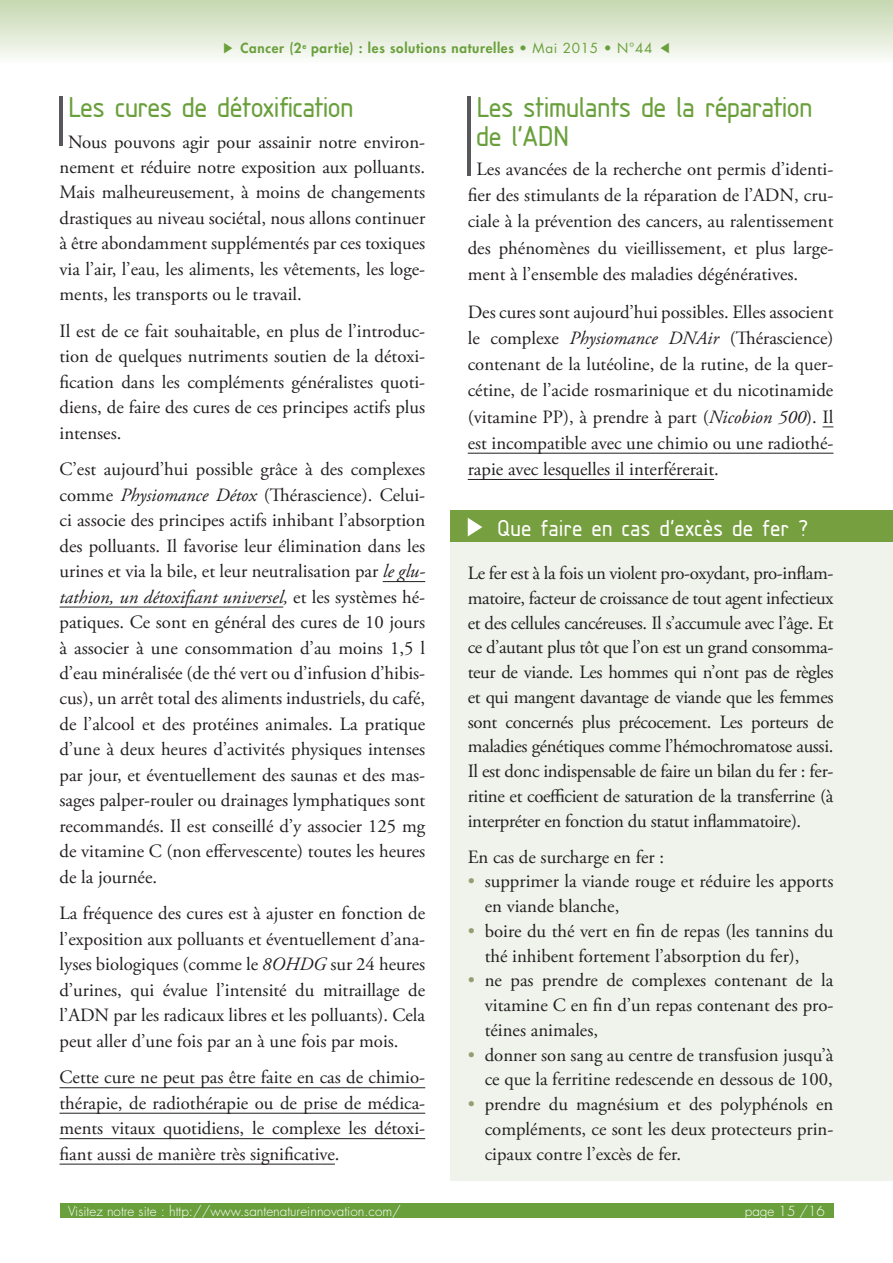
<style>
.page{position:relative;width:893px;height:1263px;background:#fff}
.page>*{position:absolute;margin:0;border:0;box-sizing:border-box;transform-origin:0 0}
.t1{font:300 105.6px "Futura";color:#57585a;scale:.65 1}
.t2{font:30px/28.5px "Isonorm SA Regular";color:#6aa03c}
.t3{font:24px "Isonorm SA Regular";letter-spacing:.025em;color:#fff}
.t4{font:18.75px/25.5px "Adobe Garamond Pro";color:#231f20;text-align:justify}
.t5{font:300 13.5px "Futura";color:#fff}
.t6{font:800 13.5px "Futura";letter-spacing:.05em;color:#6aa03c}
.s1{font-family:"Gulim";font-weight:400}
.s2{font-weight:400}
.s3{font-family:"Futura";font-weight:300;font-size:66px;color:#57585a}
.s4{font-style:italic}
.s5{color:#919f72}
</style>
<div class="page">
<div style="left:0;top:0;width:893px;height:64px;background:linear-gradient(to bottom,#c5d7b0,#fbfcf9)"></div>
<div style="left:60px;top:1203px;width:773px;height:15px;background:#6aa03c"></div>
<hr style="left:468px;top:453px;width:365px;height:1px;background:#231f20">
<hr style="left:468px;top:479px;width:246px;height:1px;background:#231f20">
<hr style="left:383px;top:581px;width:42px;height:1px;background:#231f20">
<hr style="left:60px;top:607px;width:223px;height:1px;background:#231f20">
<hr style="left:60px;top:1087px;width:365px;height:1px;background:#231f20">
<hr style="left:60px;top:1113px;width:365px;height:1px;background:#231f20">
<hr style="left:60px;top:1138px;width:365px;height:1px;background:#231f20">
<hr style="left:60px;top:1164px;width:275px;height:1px;background:#231f20">
<div style="left:451px;top:510px;width:442px;height:671px;background:#f0f3ec"></div>
<div style="left:451px;top:510px;width:442px;height:32px;background:#769f3f"></div>
<svg style="left:468px;top:518px;width:14px;height:18px"></svg>
<p class="t6" style="left:221px;top:39px;width:452px"><span class="s1">▶</span> Cancer (2<sup>e</sup> partie) : les solutions naturelles <span class="s2">• Mai 2015 • N°44</span> <span class="s1">◀</span></p>
<h1 class="t1" style="left:462px;top:70px;width:24px">I</h1>
<h2 class="t2" style="left:477px;top:93px;width:337px">Les stimulants de la réparation de l’ADN</h2>
<h2 class="t2" style="left:54px;top:93px;width:301px"><span class="s3">I</span>Les cures de détoxification</h2>
<p class="t4" style="left:60px;top:129px;width:367px;text-indent:9px">Nous pouvons agir pour assainir notre environ&shy;nement et réduire notre exposition aux polluants.<br>Mais malheureusement, à moins de changements drastiques au niveau sociétal, nous allons continuer à être abondamment supplémentés par ces toxiques via l’air, l’eau, les aliments, les vêtements, les loge&shy;ments, les transports ou le travail.</p>
<p class="t4" style="left:60px;top:319px;width:367px">Il est de ce fait souhaitable, en plus de l’introduc&shy;tion de quelques nutriments soutien de la détoxi&shy;fication dans les compléments généralistes quoti&shy;diens, de faire des cures de ces principes actifs plus intenses.</p>
<p class="t4" style="left:60px;top:457px;width:367px">C’est aujourd’hui possible grâce à des complexes comme <span class="s4">Physiomance Détox</span> (Thérascience). Celui&shy;ci associe des principes actifs inhibant l’absorption des polluants. Il favorise leur élimination dans les urines et via la bile, et leur neutralisation par <span class="s4">le glu&shy;tathion, un détoxifiant universel,</span> et les systèmes hé&shy;patiques. Ce sont en général des cures de 10 jours à associer à une consommation d’au moins 1,5 l d’eau minéralisée (de thé vert ou d’infusion d’hibis&shy;cus), un arrêt total des aliments industriels, du café, de l’alcool et des protéines animales. La pratique d’une à deux heures d’activités physiques intenses par jour, et éventuellement des saunas et des mas&shy;sages palper-rouler ou drainages lymphatiques sont recommandés. Il est conseillé d’y associer 125 mg de vitamine C (non effervescente) toutes les heures de la journée.</p>
<p class="t4" style="left:60px;top:901px;width:367px">La fréquence des cures est à ajuster en fonction de l’exposition aux polluants et éventuellement d’ana&shy;lyses biologiques (comme le <span class="s4">8OHDG</span> sur 24 heures d’urines, qui évalue l’intensité du mitraillage de l’ADN par les radicaux libres et les polluants). Cela peut aller d’une fois par an à une fois par mois.</p>
<p class="t4" style="left:60px;top:1065px;width:367px">Cette cure ne peut pas être faite en cas de chimio&shy;thérapie, de radiothérapie ou de prise de médica&shy;ments vitaux quotidiens, le complexe les détoxi&shy;fiant aussi de manière très significative.</p>
<p class="t4" style="left:468px;top:156px;width:367px;line-height:26.2px;text-indent:9px">Les avancées de la recherche ont permis d’identi&shy;fier des stimulants de la réparation de l’ADN, cru&shy;ciale à la prévention des cancers, au ralentissement des phénomènes du vieillissement, et plus large&shy;ment à l’ensemble des maladies dégénératives.</p>
<p class="t4" style="left:468px;top:299px;width:367px;line-height:26.2px">Des cures sont aujourd’hui possibles. Elles associent le complexe <span class="s4">Physiomance DNAir</span> (Thérascience) contenant de la lutéoline, de la rutine, de la quer&shy;cétine, de l’acide rosmarinique et du nicotinamide (vitamine PP), à prendre à part (<span class="s4">Nicobion 500</span>). Il est incompatible avec une chimio ou une radiothé&shy;rapie avec lesquelles il interférerait.</p>
<p class="t3" style="left:497px;top:514px;width:313px">Que faire en cas d’excès de fer ?</p>
<p class="t4" style="left:468px;top:561px;width:367px;line-height:24.8px">Le fer est à la fois un violent pro-oxydant, pro-inflam&shy;matoire, facteur de croissance de tout agent infectieux et des cellules cancéreuses. Il s’accumule avec l’âge. Et ce d’autant plus tôt que l’on est un grand consomma&shy;teur de viande. Les hommes qui n’ont pas de règles et qui mangent davantage de viande que les femmes sont concernés plus précocement. Les porteurs de maladies génétiques comme l’hémochromatose aussi.<br>Il est donc indispensable de faire un bilan du fer : fer&shy;ritine et coefficient de saturation de la transferrine (à interpréter en fonction du statut inflammatoire).</p>
<p class="t4" style="left:468px;top:845px;width:198px">En cas de surcharge en fer :</p>
<p class="t4" style="left:485px;top:870px;width:350px;line-height:24.8px;text-indent:-17px"><span class="s5">•</span> supprimer la viande rouge et réduire les apports en viande blanche,</p>
<p class="t4" style="left:485px;top:919px;width:350px;line-height:24.8px;text-indent:-17px"><span class="s5">•</span> boire du thé vert en fin de repas (les tannins du thé inhibent fortement l’absorption du fer),</p>
<p class="t4" style="left:485px;top:969px;width:350px;line-height:24.8px;text-indent:-17px"><span class="s5">•</span> ne pas prendre de complexes contenant de la vitamine C en fin d’un repas contenant des pro&shy;téines animales,</p>
<p class="t4" style="left:468px;top:1043px;width:367px;line-height:24.8px;text-align:right"><span class="s5">•</span> donner son sang au centre de transfusion jusqu’à ce que la ferritine redescende en dessous de 100,</p>
<p class="t4" style="left:485px;top:1092px;width:350px;line-height:24.8px;text-indent:-17px"><span class="s5">•</span> prendre du magnésium et des polyphénols en compléments, ce sont les deux protecteurs prin&shy;cipaux contre l’excès de fer.</p>
<p class="t5" style="left:68px;top:1202px;width:334px">Visitez notre site : http://www.santenatureinnovation.com/</p>
<p class="t5" style="left:745px;top:1202px;width:82px">page 15 /16</p>
</div>
